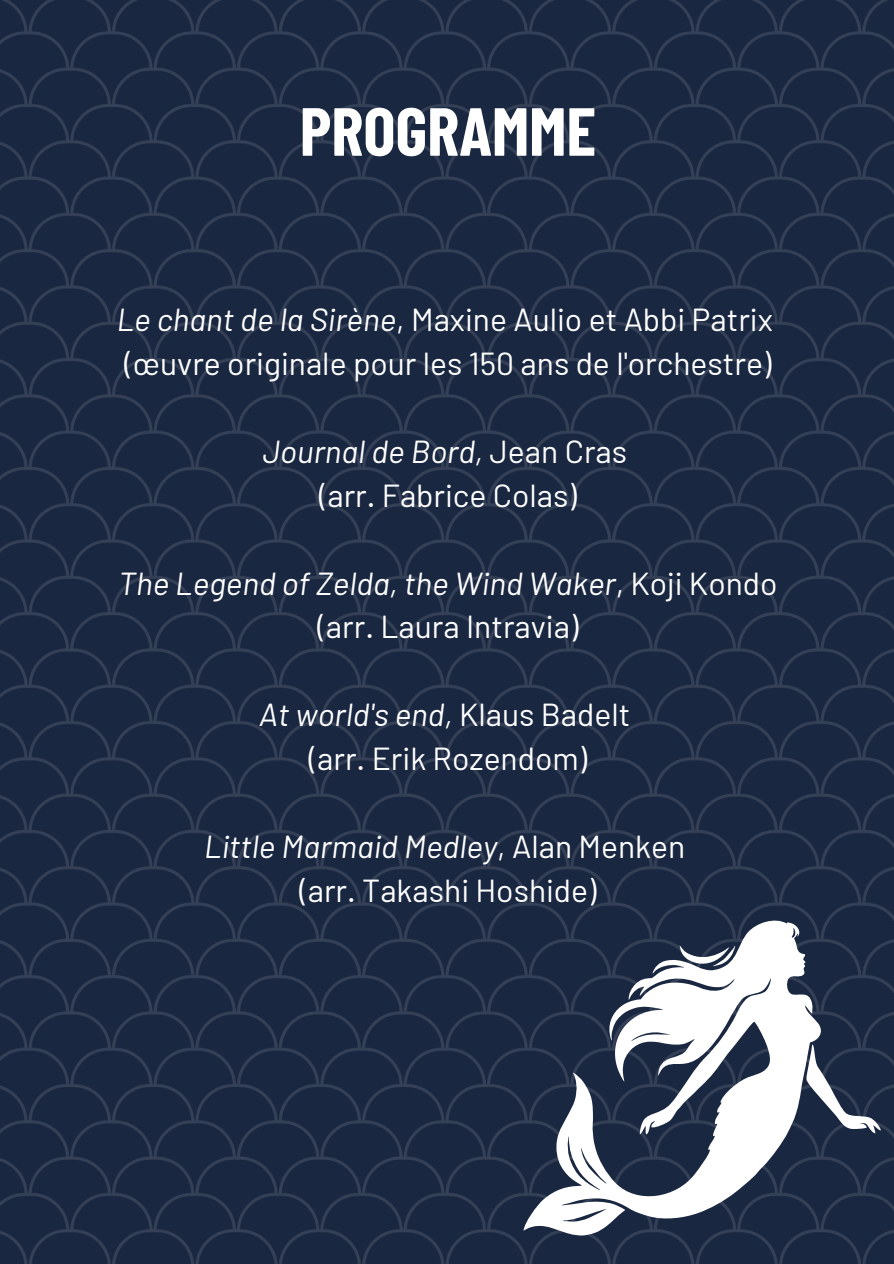
<style>
.page{position:relative;width:894px;height:1264px;background:#fff}
.page>*{position:absolute;margin:0;border:0;box-sizing:border-box;transform-origin:0 0}
.t1{font:700 67.95px "Barlow Condensed";color:#fff}
.t2{font:31.8px "Barlow";color:#fff}
.t3{font:italic 31.8px/43.8px "Barlow";color:#fff;text-align:center}
.s1{font-style:italic}
.s2{font-style:normal}
</style>
<div class="page">
<img style="left:0;top:0;width:893px;height:1263px">
<svg style="left:523px;top:916px;width:301px;height:320px;fill:#192741"></svg>
<svg style="left:805px;top:1044px;width:75px;height:89px"></svg>
<svg style="left:679px;top:945px;width:56px;height:27px"></svg>
<p class="t1" style="left:300px;top:88px;width:298px">PROGRAMME</p>
<p class="t2" style="left:117px;top:299px;width:657px"><span class="s1">Le chant de la Sirène</span>, Maxine Aulio et Abbi Patrix</p>
<h1 class="t2" style="left:124px;top:343px;width:648px">(œuvre originale pour les 150 ans de l'orchestre)</h1>
<p class="t3" style="left:262px;top:428px;width:366px">Journal de Bord, <span class="s2">Jean Cras</span></p>
<p class="t2" style="left:319px;top:475px;width:259px">(arr. Fabrice Colas)</p>
<p class="t3" style="left:118px;top:560px;width:660px">The Legend of Zelda, the Wind Waker<span class="s2">, Koji Kondo (arr. Laura Intravia)</span></p>
<p class="t3" style="left:259px;top:691px;width:372px">At world's end, <span class="s2">Klaus Badelt</span></p>
<p class="t2" style="left:309px;top:738px;width:279px">(arr. Erik Rozendom)</p>
<p class="t3" style="left:204px;top:823px;width:482px">Little Marmaid Medley<span class="s2">, Alan Menken</span></p>
<p class="t2" style="left:299px;top:870px;width:298px">(arr. Takashi Hoshide)</p>
</div>
